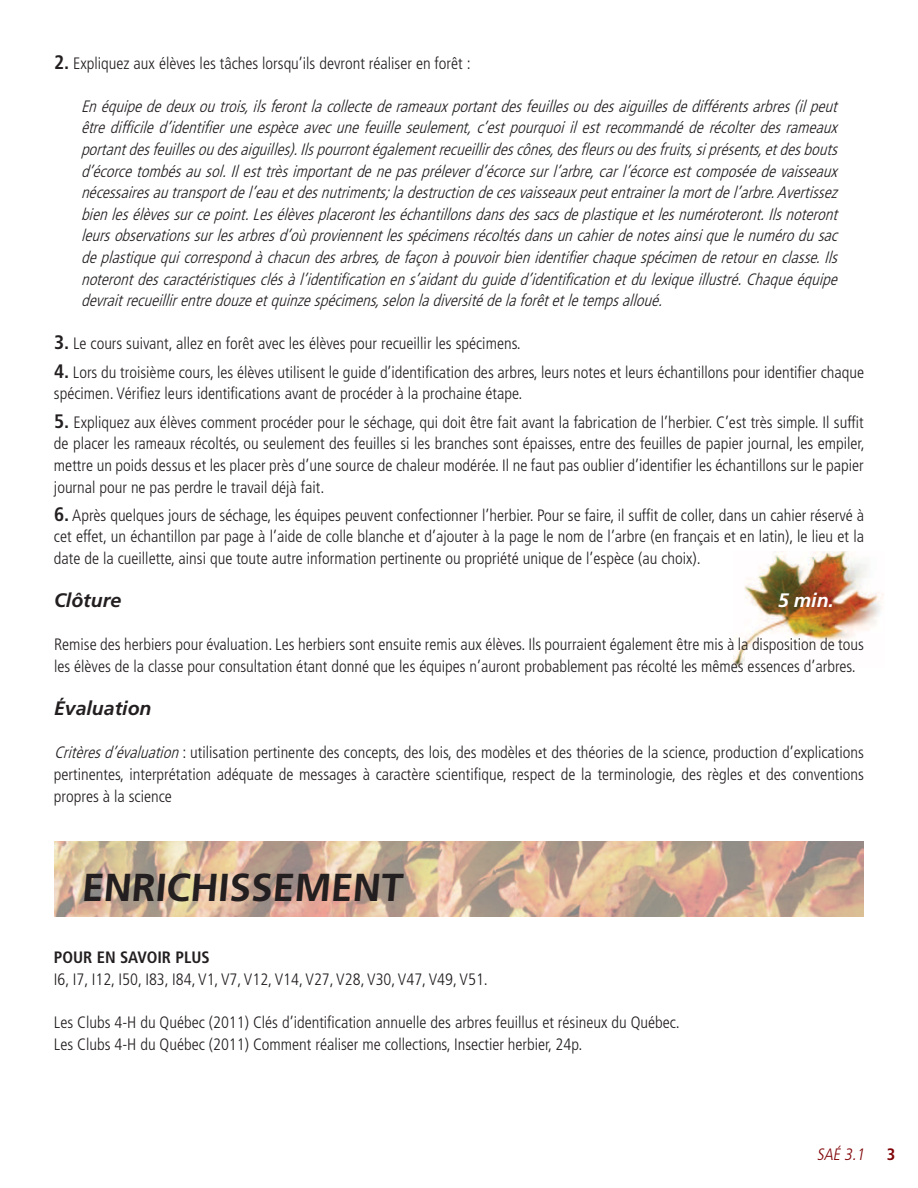
<style>
.page{position:relative;width:918px;height:1188px;background:#fff}
.page>*{position:absolute;margin:0;border:0;box-sizing:border-box;transform-origin:0 0}
.t1{font:700 39px "Frutiger";color:#231f20}
.t2{font:italic 700 19.5px "Frutiger";color:#231f20}
.t3{font:italic 700 19.5px "Frutiger";color:#fff}
.t4{font:300 condensed 16.5px/21.6px "Frutiger";color:#231f20}
.t5{font:italic 300 condensed 16.5px/21.6px "Frutiger";color:#231f20;text-align:justify}
.t6{font:700 condensed 16.5px "Frutiger";color:#231f20}
.t7{font:italic 300 condensed 16.5px "Frutiger";color:#800407}
.s1{font-weight:700;font-size:19.5px}
.s2{font-style:italic}
.s3{font-weight:700;font-style:normal}
</style>
<div class="page">
<img style="left:733px;top:552px;width:151px;height:115px">
<img style="left:54px;top:841px;width:810px;height:75px">
<p class="t4" style="left:54px;top:52px;width:418px"><span class="s1">2.</span> Expliquez aux élèves les tâches lorsqu’ils devront réaliser en forêt :</p>
<p class="t5" style="left:81px;top:96px;width:763px">Enéquipededeuxoutrois,ilsferontlacollectederameauxportantdesfeuillesoudesaiguillesdedifférentsarbres(ilpeut êtredifficiled’identifieruneespèceavecunefeuilleseulement,c’estpourquoiilestrecommandéderécolterdesrameaux portantdesfeuillesoudesaiguilles).Ilspourrontégalementrecueillirdescônes,desfleursoudesfruits,siprésents,etdesbouts d’écorcetombésausol.Ilesttrèsimportantdenepaspréleverd’écorcesurl’arbre,carl’écorceestcomposéedevaisseaux nécessairesautransportdel’eauetdesnutriments;ladestructiondecesvaisseauxpeutentrainerlamortdel’arbre.Avertissez bienlesélèvessurcepoint.Lesélèvesplacerontleséchantillonsdansdessacsdeplastiqueetlesnuméroteront.Ilsnoteront leursobservationssurlesarbresd’oùproviennentlesspécimensrécoltésdansuncahierdenotesainsiquelenumérodusac deplastiquequicorrespondàchacundesarbres,defaçonàpouvoirbienidentifierchaquespécimenderetourenclasse.Ils noterontdescaractéristiquesclésàl’identificationens’aidantduguided’identificationetdulexiqueillustré.Chaqueéquipe devraitrecueillirentredouzeetquinzespécimens,selonladiversitédelaforêtetletempsalloué.</p>
<p class="t4" style="left:54px;top:333px;width:468px"><span class="s1">3.</span> Le cours suivant, allez en forêt avec les élèves pour recueillir les spécimens.</p>
<p class="t4" style="left:54px;top:362px;width:812px"><span class="s1">4.</span> Lors du troisième cours, les élèves utilisent le guide d’identification des arbres, leurs notes et leurs échantillons pour identifier chaque spécimen. Vérifiez leurs identifications avant de procéder à la prochaine étape.</p>
<p class="t4" style="left:54px;top:411px;width:812px;text-align:justify"><span class="s1">5.</span> Expliquez aux élèves comment procéder pour le séchage, qui doit être fait avant la fabrication de l’herbier. C’est très simple. Il suffit de placer les rameaux récoltés, ou seulement des feuilles si les branches sont épaisses, entre des feuilles de papier journal, les empiler, mettre un poids dessus et les placer près d’une source de chaleur modérée. Il ne faut pas oublier d’identifier les échantillons sur le papier journal pour ne pas perdre le travail déjà fait.</p>
<p class="t4" style="left:54px;top:505px;width:812px;text-align:justify"><span class="s1">6.</span> Après quelques jours de séchage, les équipes peuvent confectionner l’herbier. Pour se faire, il suffit de coller, dans un cahier réservé à cet effet, un échantillon par page à l’aide de colle blanche et d’ajouter à la page le nom de l’arbre (en français et en latin), le lieu et la date de la cueillette, ainsi que toute autre information pertinente ou propriété unique de l’espèce (au choix).</p>
<p class="t2" style="left:54px;top:589px;width:69px">Clôture</p>
<p class="t3" style="left:778px;top:589px;width:58px">5 min.</p>
<p class="t4" style="left:54px;top:634px;width:811px">Remise des herbiers pour évaluation. Les herbiers sont ensuite remis aux élèves. Ils pourraient également être mis à la disposition de tous les élèves de la classe pour consultation étant donné que les équipes n’auront probablement pas récolté les mêmes essences d’arbres.</p>
<p class="t2" style="left:54px;top:697px;width:99px">Évaluation</p>
<p class="t4" style="left:54px;top:742px;width:812px;text-align:justify"><span class="s2">Critèresd’évaluation</span>: utilisation pertinente des concepts, des lois, des modèles et des théories de la science, production d’explications pertinentes, interprétation adéquate de messages à caractère scientifique, respect de la terminologie, des règles et des conventions propres à la science</p>
<h1 class="t1" style="left:81px;top:865px;width:297px">ENRICHISSEMENT</h1>
<p class="t6" style="left:54px;top:948px;width:156px">POUR EN SAVOIR PLUS</p>
<p class="t4" style="left:54px;top:969px;width:435px">I6, I7, I12, I50, I83, I84, V1, V7, V12, V14, V27, V28, V30, V47, V49, V51.</p>
<p class="t4" style="left:54px;top:1012px;width:627px">Les Clubs 4-H du Québec (2011) Clés d’identification annuelle des arbres feuillus et résineux du Québec.<br>Les Clubs 4-H du Québec (2011) Comment réaliser me collections, Insectier herbier, 24p.</p>
<p class="t7" style="left:817px;top:1145px;width:80px">SAÉ 3.1 <span class="s3">3</span></p>
</div>
